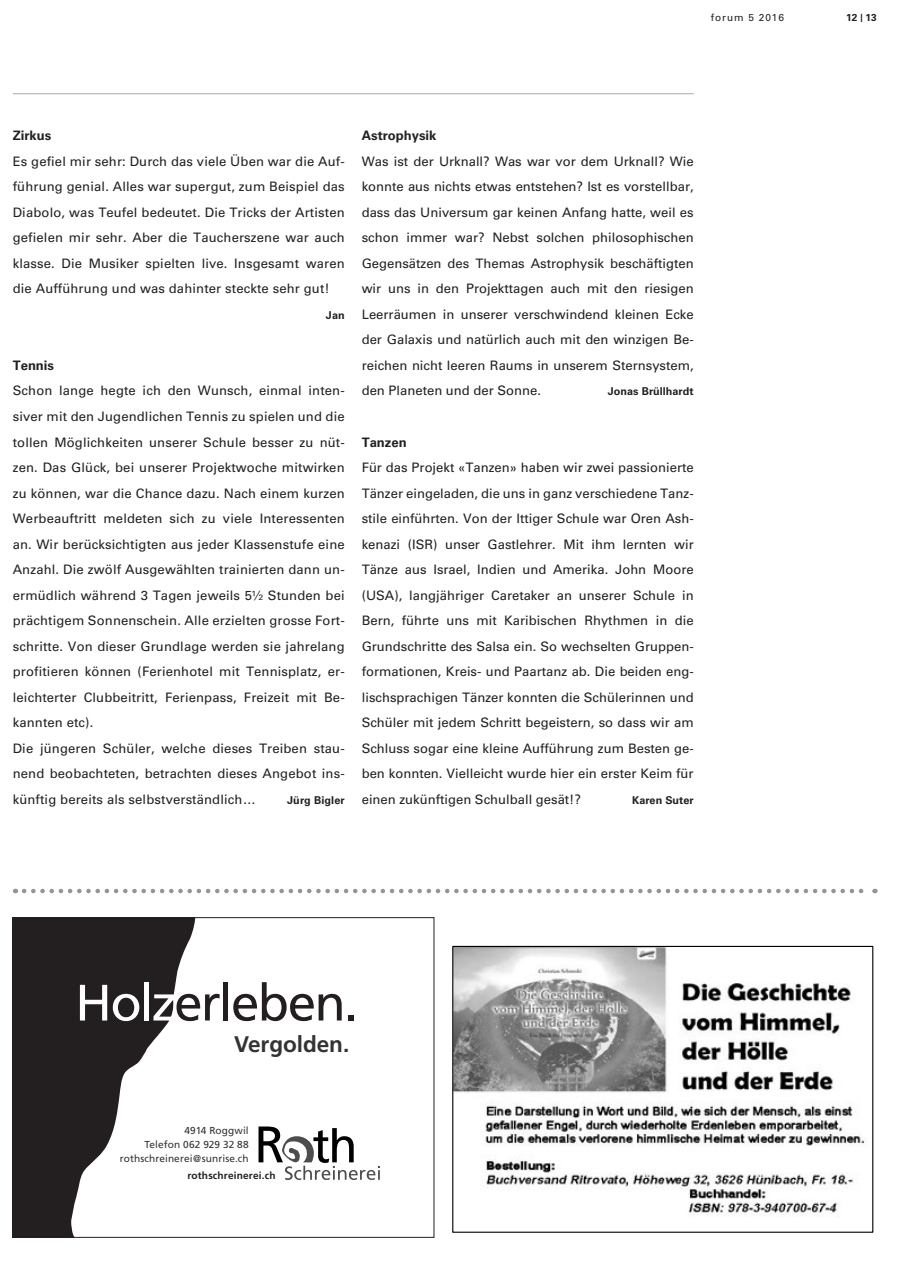
<style>
.page{position:relative;width:898px;height:1263px;background:#fff}
.page>*{position:absolute;margin:0;border:0;box-sizing:border-box;transform-origin:0 0}
.t1{font:51.15px "Frutiger";letter-spacing:-.035em;color:#231f20}
.t2{font:700 22.5px "Frutiger";letter-spacing:-.005em;color:#333}
.t3{font:13.05px/25.5px "Univers";letter-spacing:.01em;color:#231f20;text-align:justify}
.t4{font:700 13.05px "Univers";color:#231f20}
.t5{font:700 10.8px "Univers";letter-spacing:.005em;color:#231f20}
.t6{font:10.05px/14.2px "Frutiger";letter-spacing:.01em;color:#333;text-align:right}
.t7{font:700 10.05px "Frutiger";letter-spacing:.015em;color:#231f20}
.t8{font:10.05px "Univers";letter-spacing:.095em;color:#231f20}
.t9{font:700 10.05px "Univers";color:#231f20}
.s1{font-size:8.25px}
.s2{color:#fff}
</style>
<div class="page">
<hr style="left:13px;top:94px;width:680px;height:1px;background:#a8a9ad">
<svg style="left:15px;top:919px;width:181px;height:316px;fill:#231f20"></svg>
<svg style="left:258px;top:1126px;width:122px;height:54px"></svg>
<div style="left:13px;top:917px;width:421px;height:320px;border:1px solid #231f20"></div>
<img style="left:454px;top:948px;width:413px;height:268px">
<div style="left:452px;top:946px;width:421px;height:287px;border:1px solid #000"></div>
<svg style="left:24px;top:889px;width:851px;height:4px"></svg>
<p class="t8" style="left:710px;top:11px;width:75px">forum 5 2016</p>
<p class="t4" style="left:13px;top:128px;width:40px">Zirkus</p>
<p class="t3" style="left:13px;top:149px;width:333px">Es gefiel mir sehr: Durch das viele Üben war die Auf&shy;führung genial. Alles war supergut, zum Beispiel das Diabolo, was Teufel bedeutet. Die Tricks der Artisten gefielen mir sehr. Aber die Taucherszene war auch klasse. Die Musiker spielten live. Insgesamt waren die Aufführung und was dahinter steckte sehr gut!</p>
<p class="t5" style="left:326px;top:309px;width:20px">Jan</p>
<p class="t4" style="left:13px;top:358px;width:43px">Tennis</p>
<p class="t3" style="left:13px;top:378px;width:333px;text-align:left">Schon lange hegte ich den Wunsch, einmal inten&shy;siver mit den Jugendlichen Tennis zu spielen und die tollen Möglichkeiten unserer Schule besser zu nüt&shy;zen. Das Glück, bei unserer Projektwoche mitwirken zu können, war die Chance dazu. Nach einem kurzen Werbeauftritt meldeten sich zu viele Interessenten an. Wir berücksichtigten aus jeder Klassenstufe eine Anzahl. Die zwölf Ausgewählten trainierten dann un&shy;ermüdlich während 3 Tagen jeweils 5½ Stunden bei prächtigem Sonnenschein. Alle erzielten grosse Fort&shy;schritte. Von dieser Grundlage werden sie jahrelang profitieren können (Ferienhotel mit Tennisplatz, er&shy;leichterter Clubbeitritt, Ferienpass, Freizeit mit Be&shy;kannten etc).<br>Die jüngeren Schüler, welche dieses Treiben stau&shy;nend beobachteten, betrachten dieses Angebot ins&shy;künftig bereits als selbstverständlich…</p>
<p class="t5" style="left:287px;top:793px;width:59px">Jürg Bigler</p>
<p class="t4" style="left:361px;top:128px;width:76px">Astrophysik</p>
<p class="t3" style="left:361px;top:149px;width:333px">Was ist der Urknall? Was war vor dem Urknall? Wie konnte aus nichts etwas entstehen? Ist es vorstellbar, dass das Universum gar keinen Anfang hatte, weil es schon immer war? Nebst solchen philosophischen Gegensätzen des Themas Astrophysik beschäftigten wir uns in den Projekttagen auch mit den riesigen Leerräumen in unserer verschwindend kleinen Ecke der Galaxis und natürlich auch mit den winzigen Be&shy;reichen nicht leeren Raums in unserem Sternsystem, den Planeten und der Sonne.</p>
<p class="t5" style="left:607px;top:385px;width:87px">Jonas Brüllhardt</p>
<p class="t4" style="left:361px;top:434px;width:46px">Tanzen</p>
<p class="t3" style="left:361px;top:455px;width:333px">Für das Projekt «Tanzen» haben wir zwei passionierte Tänzer eingeladen, die uns in ganz verschiedene Tanz&shy;stile einführten. Von der Ittiger Schule war Oren Ash&shy;kenazi (ISR) unser Gastlehrer. Mit ihm lernten wir Tänze aus Israel, Indien und Amerika. John Moore (USA), langjähriger Caretaker an unserer Schule in Bern, führte uns mit Karibischen Rhythmen in die Grundschritte des Salsa ein. So wechselten Gruppen&shy;formationen, Kreis- und Paartanz ab. Die beiden eng&shy;lischsprachigen Tänzer konnten die Schülerinnen und Schüler mit jedem Schritt begeistern, so dass wir am Schluss sogar eine kleine Aufführung zum Besten ge&shy;ben konnten. Vielleicht wurde hier ein erster Keim für einen zukünftigen Schulball gesät!?</p>
<p class="t5" style="left:632px;top:793px;width:63px">Karen Suter</p>
<p class="t9" style="left:845px;top:12px;width:32px">12 <span class="s1">|</span> 13</p>
<h1 class="t1" style="left:75px;top:973px;width:284px"><span class="s2">Holz</span>erleben.</h1>
<h2 class="t2" style="left:234px;top:1030px;width:117px">Vergolden.</h2>
<p class="t6" style="left:120px;top:1123px;width:130px">4914 Roggwil<br>Telefon 062 929 32 88 rothschreinerei@sunrise.ch</p>
<p class="t7" style="left:187px;top:1170px;width:90px">rothschreinerei.ch</p>
</div>
